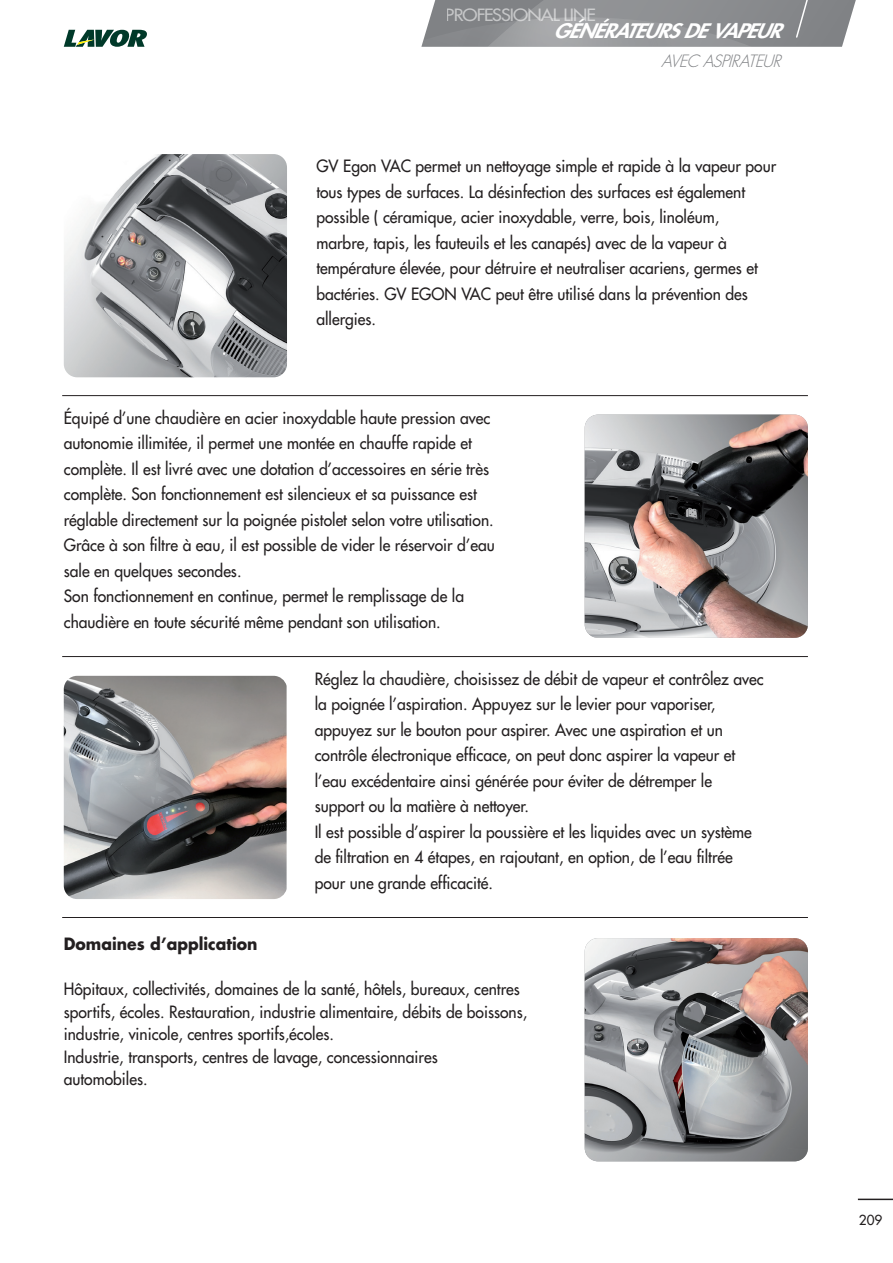
<style>
.page{position:relative;width:893px;height:1263px;background:#fff}
.page>*{position:absolute;margin:0;border:0;box-sizing:border-box;transform-origin:0 0}
.t1{font:italic 800 19.5px "Futura Std";letter-spacing:-.05em;color:#fff;scale:1.1 1}
.t2{font:500 16.5px/25.5px "Futura Std";color:#231f20;scale:.95 1}
.t3{font:700 16.5px "Futura Std";color:#231f20;scale:.95 1}
.t4{font:500 16.5px "Futura Std";letter-spacing:-.05em;color:#fff;scale:1.1 1}
.t5{font:italic 300 16.5px "Futura Std";color:#808285}
.t6{font:500 13.5px "Futura Std";color:#231f20}
</style>
<div class="page">
<svg style="left:421px;top:0;width:435px;height:47px;background:#929396"></svg>
<hr style="left:858px;top:1198px;width:35px;height:2px;background:#231f20">
<svg style="left:64px;top:30px;width:83px;height:17px"></svg>
<hr style="left:62px;top:395px;width:746px;height:1px;background:#231f20">
<hr style="left:62px;top:656px;width:746px;height:1px;background:#231f20">
<hr style="left:62px;top:917px;width:746px;height:1px;background:#231f20">
<img style="left:64px;top:154px;width:223px;height:223px">
<img style="left:585px;top:415px;width:223px;height:223px">
<img style="left:585px;top:938px;width:223px;height:223px">
<img style="left:64px;top:676px;width:223px;height:223px">
<p class="t4" style="left:446px;top:4px;width:138px">PROFESSIONAL LINE</p>
<p class="t1" style="left:553px;top:18px;width:208px">GÉNÉRATEURS DE VAPEUR</p>
<p class="t5" style="left:661px;top:51px;width:126px">AVEC ASPIRATEUR</p>
<p class="t2" style="left:316px;top:153px;width:486px">GV Egon VAC permet un nettoyage simple et rapide à la vapeur pour tous types de surfaces. La désinfection des surfaces est également possible ( céramique, acier inoxydable, verre, bois, linoléum,<br>marbre, tapis, les fauteuils et les canapés) avec de la vapeur à température élevée, pour détruire et neutraliser acariens, germes et bactéries. GV EGON VAC peut être utilisé dans la prévention des allergies.</p>
<p class="t2" style="left:64px;top:405px;width:455px">Équipé d’une chaudière en acier inoxydable haute pression avec autonomie illimitée, il permet une montée en chauffe rapide et complète. Il est livré avec une dotation d’accessoires en série très complète. Son fonctionnement est silencieux et sa puissance est réglable directement sur la poignée pistolet selon votre utilisation.<br>Grâce à son filtre à eau, il est possible de vider le réservoir d’eau sale en quelques secondes.<br>Son fonctionnement en continue, permet le remplissage de la chaudière en toute sécurité même pendant son utilisation.</p>
<p class="t2" style="left:315px;top:666px;width:474px">Réglez la chaudière, choisissez de débit de vapeur et contrôlez avec la poignée l’aspiration. Appuyez sur le levier pour vaporiser, appuyez sur le bouton pour aspirer. Avec une aspiration et un contrôle électronique efficace, on peut donc aspirer la vapeur et l’eau excédentaire ainsi générée pour éviter de détremper le support ou la matière à nettoyer.<br>Il est possible d’aspirer la poussière et les liquides avec un système de filtration en 4 étapes, en rajoutant, en option, de l’eau filtrée pour une grande efficacité.</p>
<p class="t3" style="left:64px;top:933px;width:206px">Domaines d’application</p>
<p class="t2" style="left:64px;top:978px;width:489px;line-height:22.5px">Hôpitaux, collectivités, domaines de la santé, hôtels, bureaux, centres sportifs, écoles. Restauration, industrie alimentaire, débits de boissons, industrie, vinicole, centres sportifs,écoles.<br>Industrie, transports, centres de lavage, concessionnaires<br>automobiles.</p>
<p class="t6" style="left:859px;top:1212px;width:25px">209</p>
</div>
